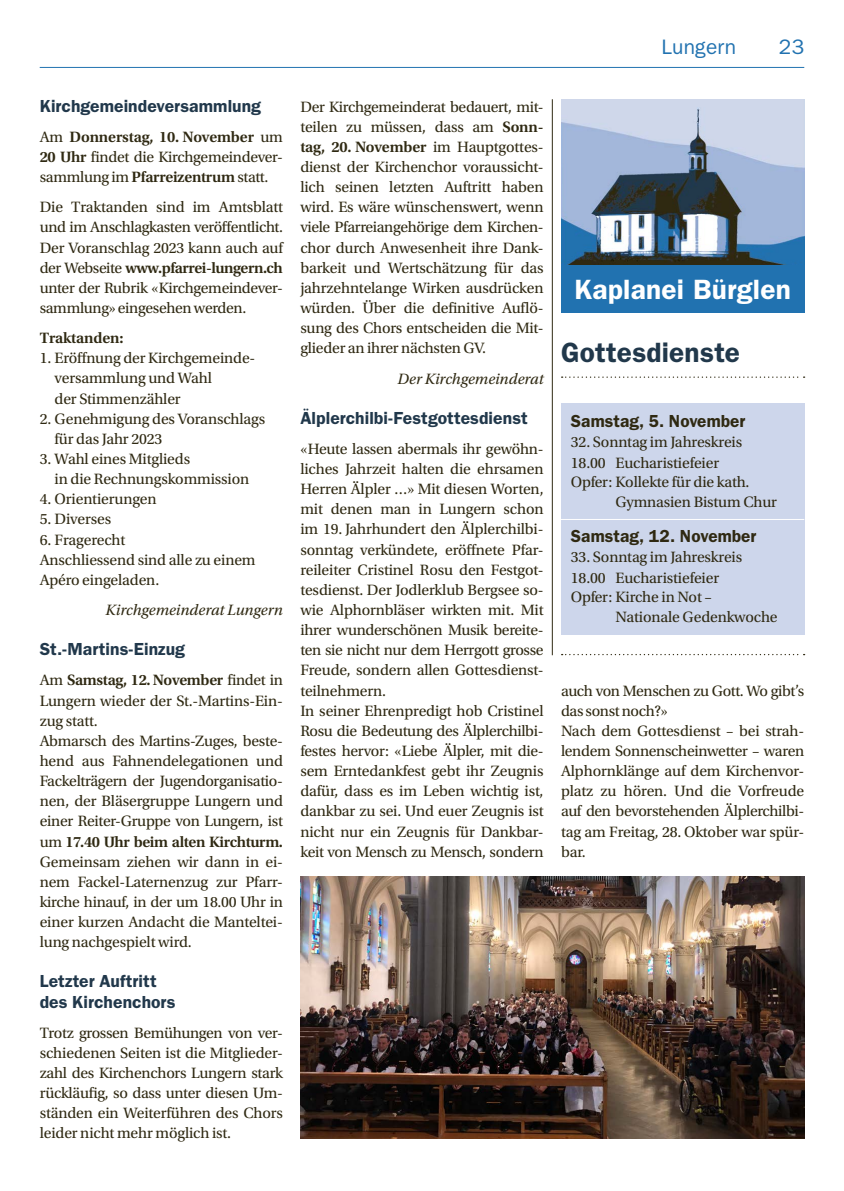
<style>
.page{position:relative;width:844px;height:1191px;background:#fff}
.page>*{position:absolute;margin:0;border:0;box-sizing:border-box;transform-origin:0 0}
.t1{font:600 28px "ITC Franklin Gothic Std";letter-spacing:.01em;color:#fff}
.t2{font:600 28px "ITC Franklin Gothic Std";letter-spacing:.01em;color:#21384b}
.t3{font:21px "ITC Franklin Gothic Std";letter-spacing:.01em;color:#2172b0}
.t4{font:600 17.5px/20.1px "ITC Franklin Gothic Std";letter-spacing:.005em;color:#21384b}
.t5{font:600 17.5px "ITC Franklin Gothic Std";letter-spacing:.005em;color:#2f2912}
.t6{font:15.75px/20.1px "Utopia Std";letter-spacing:-.01em;color:#2f2912}
.t7{font:italic 15.75px "Utopia Std";color:#2f2912}
.t8{font:600 15.75px "Utopia Std";letter-spacing:-.01em;color:#2f2912}
.s1{font-weight:600}
</style>
<div class="page">
<hr style="left:40px;top:67px;width:764px;height:1px;background:#2172b0">
<div style="left:561px;top:403px;width:243px;height:232px;background:#cdd6eb"></div>
<img style="left:561px;top:99px;width:243px;height:167px">
<div style="left:561px;top:266px;width:243px;height:47px;background:#2172b0"></div>
<hr style="left:561px;top:519px;width:243px;height:1px;background:#fff">
<hr style="left:552px;top:99px;width:1px;height:556px;background:#2f2912">
<svg style="left:561px;top:376px;width:243px;height:2px"></svg>
<svg style="left:561px;top:654px;width:243px;height:1px"></svg>
<img style="left:300px;top:876px;width:504px;height:262px">
<h2 class="t3" style="left:661px;top:35px;width:76px">Lungern</h2>
<h2 class="t3" style="left:778px;top:35px;width:27px">23</h2>
<p class="t4" style="left:40px;top:96px;width:223px">Kirchgemeindeversammlung</p>
<p class="t6" style="left:40px;top:127px;width:245px;text-align:justify">Am <span class="s1">Donnerstag, 10. November</span> um <span class="s1">20 Uhr</span> findet die Kirchgemeindever&shy;sammlung im <span class="s1">Pfarreizentrum</span> statt.</p>
<p class="t6" style="left:40px;top:197px;width:245px;text-align:justify">Die Traktanden sind im Amtsblatt und im Anschlagkasten veröffentlicht.<br>Der Voranschlag 2023 kann auch auf der Webseite <span class="s1">www.pfarrei-lungern.ch </span>unter der Rubrik «Kirchgemeindever&shy;sammlung» eingesehen werden.</p>
<p class="t8" style="left:40px;top:329px;width:85px">Traktanden:</p>
<p class="t6" style="left:55px;top:348px;width:202px;text-indent:-15px">1. Eröffnung der Kirchgemeinde&shy;versammlung und Wahl<br>der Stimmenzähler</p>
<p class="t6" style="left:55px;top:409px;width:212px;text-indent:-15px">2. Genehmigung des Voranschlags für das Jahr 2023</p>
<p class="t6" style="left:55px;top:449px;width:196px;text-indent:-15px">3. Wahl eines Mitglieds<br>in die Rechnungskommission</p>
<p class="t6" style="left:40px;top:489px;width:118px">4. Orientierungen</p>
<p class="t6" style="left:40px;top:509px;width:73px">5. Diverses</p>
<p class="t6" style="left:40px;top:529px;width:217px">6. Fragerecht<br>Anschliessend sind alle zu einem<br>Apéro eingeladen.</p>
<p class="t7" style="left:106px;top:601px;width:179px">Kirchgemeinderat Lungern</p>
<p class="t4" style="left:40px;top:639px;width:147px">St.-Martins-Einzug</p>
<p class="t6" style="left:40px;top:670px;width:245px">Am <span class="s1">Samstag, 12. November</span> findet in Lungern wieder der St.-Martins-Ein&shy;zug statt.<br>Abmarsch des Martins-Zuges, beste&shy;hend aus Fahnendelegationen und Fackelträgern der Jugendorganisatio&shy;nen, der Bläsergruppe Lungern und einer Reiter-Gruppe von Lungern, ist um <span class="s1">17.40 Uhr beim alten Kirchturm.<br></span>Gemeinsam ziehen wir dann in ei&shy;nem Fackel-Laternenzug zur Pfarr&shy;kirche hinauf, in der um 18.00 Uhr in einer kurzen Andacht die Manteltei&shy;lung nachgespielt wird.</p>
<p class="t4" style="left:40px;top:971px;width:137px">Letzter Auftritt des Kirchenchors</p>
<p class="t6" style="left:40px;top:1022px;width:245px;text-align:justify">Trotz grossen Bemühungen von ver&shy;schiedenen Seiten ist die Mitglieder&shy;zahl des Kirchenchors Lungern stark rückläufig, so dass unter diesen Um&shy;ständen ein Weiterführen des Chors leider nicht mehr möglich ist.</p>
<p class="t6" style="left:300px;top:97px;width:245px;text-align:justify">Der Kirchgemeinderat bedauert, mit&shy;teilen zu müssen, dass am <span class="s1">Sonn&shy;tag, 20. November</span> im Hauptgottes&shy;dienst der Kirchenchor voraussicht&shy;lich seinen letzten Auftritt haben wird. Es wäre wünschenswert, wenn viele Pfarreiangehörige dem Kirchen&shy;chor durch Anwesenheit ihre Dank&shy;barkeit und Wertschätzung für das jahrzehntelange Wirken ausdrücken würden. Über die definitive Auflö&shy;sung des Chors entscheiden die Mit&shy;glieder an ihrer nächsten GV.</p>
<p class="t7" style="left:397px;top:370px;width:147px">Der Kirchgemeinderat</p>
<p class="t4" style="left:300px;top:408px;width:229px">Älplerchilbi-Festgottesdienst</p>
<p class="t6" style="left:300px;top:439px;width:245px">«Heute lassen abermals ihr gewöhn&shy;liches Jahrzeit halten die ehrsamen Herren Älpler …» Mit diesen Worten, mit denen man in Lungern schon im 19. Jahrhundert den Älplerchilbi&shy;sonntag verkündete, eröffnete Pfar&shy;reileiter Cristinel Rosu den Festgot&shy;tesdienst. Der Jodlerklub Bergsee so&shy;wie Alphornbläser wirkten mit. Mit ihrer wunderschönen Musik bereite&shy;ten sie nicht nur dem Herrgott grosse Freude, sondern allen Gottesdienst&shy;teilnehmern.<br>In seiner Ehrenpredigt hob Cristinel Rosu die Bedeutung des Älplerchilbi&shy;festes hervor: «Liebe Älpler, mit die&shy;sem Erntedankfest gebt ihr Zeugnis dafür, dass es im Leben wichtig ist, dankbar zu sei. Und euer Zeugnis ist nicht nur ein Zeugnis für Dankbar&shy;keit von Mensch zu Mensch, sondern</p>
<h1 class="t1" style="left:574px;top:273px;width:218px">Kaplanei Bürglen</h1>
<h1 class="t2" style="left:561px;top:335px;width:180px">Gottesdienste</h1>
<p class="t5" style="left:570px;top:411px;width:176px">Samstag, 5. November</p>
<p class="t6" style="left:570px;top:432px;width:173px">32. Sonntag im Jahreskreis</p>
<p class="t6" style="left:570px;top:452px;width:150px">18.00 Eucharistiefeier</p>
<p class="t6" style="left:570px;top:472px;width:180px">Opfer: Kollekte für die kath.</p>
<p class="t6" style="left:615px;top:492px;width:163px">Gymnasien Bistum Chur</p>
<p class="t5" style="left:570px;top:526px;width:187px">Samstag, 12. November</p>
<p class="t6" style="left:570px;top:547px;width:173px">33. Sonntag im Jahreskreis<br>18.00 Eucharistiefeier<br>Opfer: Kirche in Not –</p>
<p class="t6" style="left:615px;top:607px;width:163px">Nationale Gedenkwoche</p>
<p class="t6" style="left:561px;top:680px;width:245px">auch von Menschen zu Gott. Wo gibt’s das sonst noch?»<br>Nach dem Gottesdienst – bei strah&shy;lendem Sonnenscheinwetter – waren<br>Alphornklänge auf dem Kirchenvor&shy;platz zu hören. Und die Vorfreude auf den bevorstehenden Älplerchilbi&shy;tag am Freitag, 28. Oktober war spür&shy;bar.</p>
</div>
